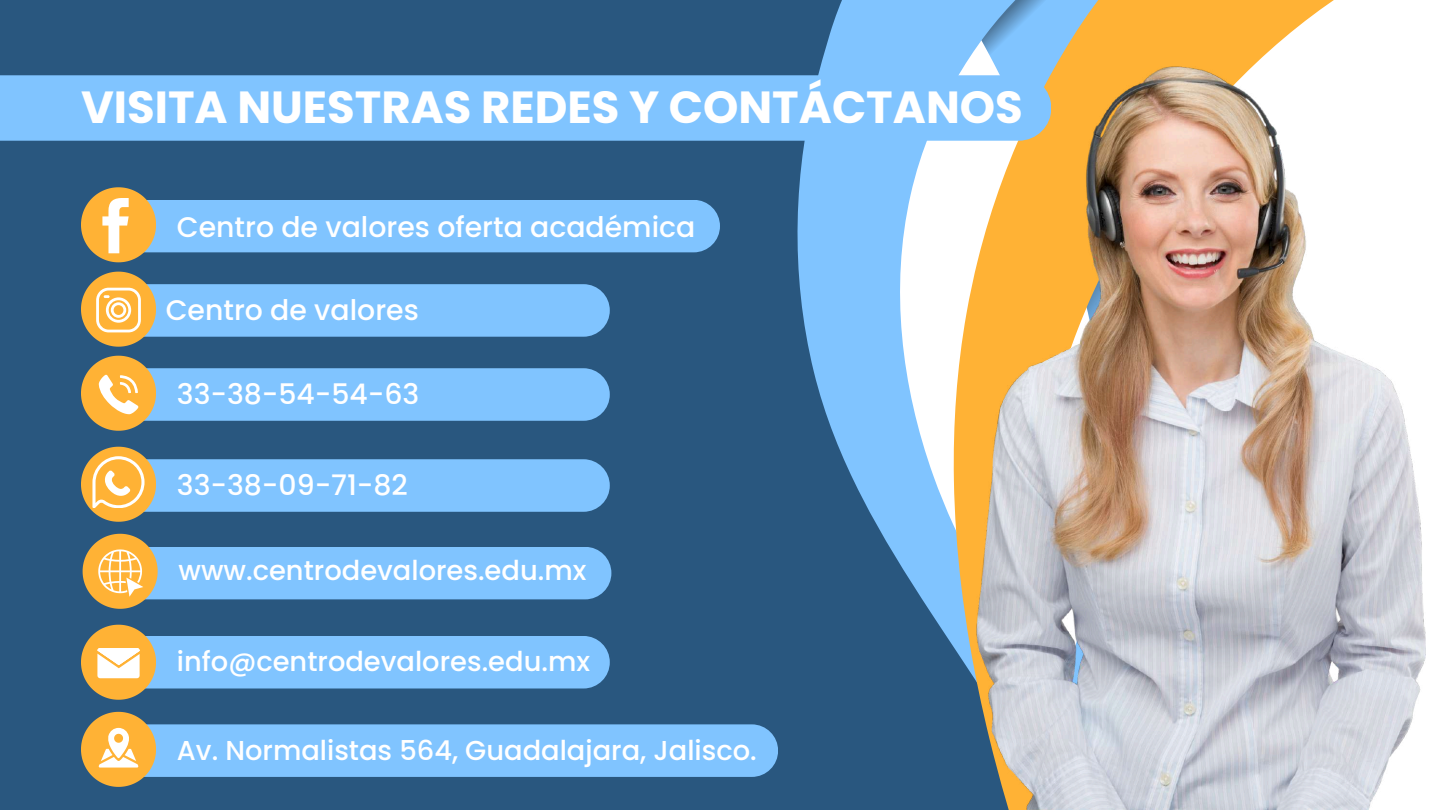
<style>
.page{position:relative;width:1440px;height:810px;background:#29577f}
.page>*{position:absolute;margin:0;border:0;box-sizing:border-box;transform-origin:0 0}
.t1{font:700 45px "Poppins";color:#fff}
.t2{font:500 28.3px "Poppins";color:#fff}
.t3{font:500 27.3px "Poppins";color:#fff}
</style>
<div class="page">
<div style="left:1350px;top:0;width:90px;height:810px;background:#fff"></div>
<svg style="left:797px;top:0;width:156px;height:646px;fill:#80c4ff"></svg>
<svg style="left:953px;top:0;width:397px;height:683px;background:#efc781"></svg>
<svg style="left:981px;top:0;width:108px;height:63px;background:#8dbbdc"></svg>
<div style="left:119px;top:368px;width:491px;height:53px;background:#80c4ff;border-radius:26px"></div>
<svg style="left:81px;top:356px;width:75px;height:75px"></svg>
<img style="left:977px;top:63px;width:448px;height:747px">
<div style="left:0;top:75px;width:1051px;height:66px;background:#80c4ff"></div>
<div style="left:119px;top:284px;width:491px;height:53px;background:#80c4ff;border-radius:26px"></div>
<svg style="left:81px;top:272px;width:75px;height:75px"></svg>
<div style="left:119px;top:636px;width:491px;height:53px;background:#80c4ff;border-radius:26px"></div>
<svg style="left:81px;top:625px;width:75px;height:75px"></svg>
<div style="left:120px;top:547px;width:491px;height:52px;background:#80c4ff;border-radius:26px"></div>
<svg style="left:83px;top:534px;width:75px;height:75px"></svg>
<div style="left:119px;top:724px;width:659px;height:53px;background:#80c4ff;border-radius:26px"></div>
<svg style="left:81px;top:712px;width:75px;height:75px"></svg>
<div style="left:119px;top:200px;width:601px;height:52px;background:#80c4ff;border-radius:26px"></div>
<svg style="left:81px;top:187px;width:75px;height:75px"></svg>
<div style="left:119px;top:459px;width:491px;height:53px;background:#80c4ff;border-radius:26px"></div>
<svg style="left:81px;top:447px;width:75px;height:75px"></svg>
<h1 class="t1" style="left:81px;top:76px;width:943px">VISITA NUESTRAS REDES Y CONTÁCTANOS</h1>
<p class="t2" style="left:177px;top:207px;width:520px">Centro de valores oferta académica</p>
<p class="t2" style="left:166px;top:290px;width:255px">Centro de valores</p>
<p class="t2" style="left:177px;top:374px;width:244px">33-38-54-54-63</p>
<p class="t2" style="left:177px;top:465px;width:233px">33-38-09-71-82</p>
<p class="t3" style="left:179px;top:552px;width:409px">www.centrodevalores.edu.mx</p>
<p class="t3" style="left:177px;top:643px;width:415px">info@centrodevalores.edu.mx</p>
<p class="t3" style="left:177px;top:731px;width:581px">Av. Normalistas 564, Guadalajara, Jalisco.</p>
</div>
